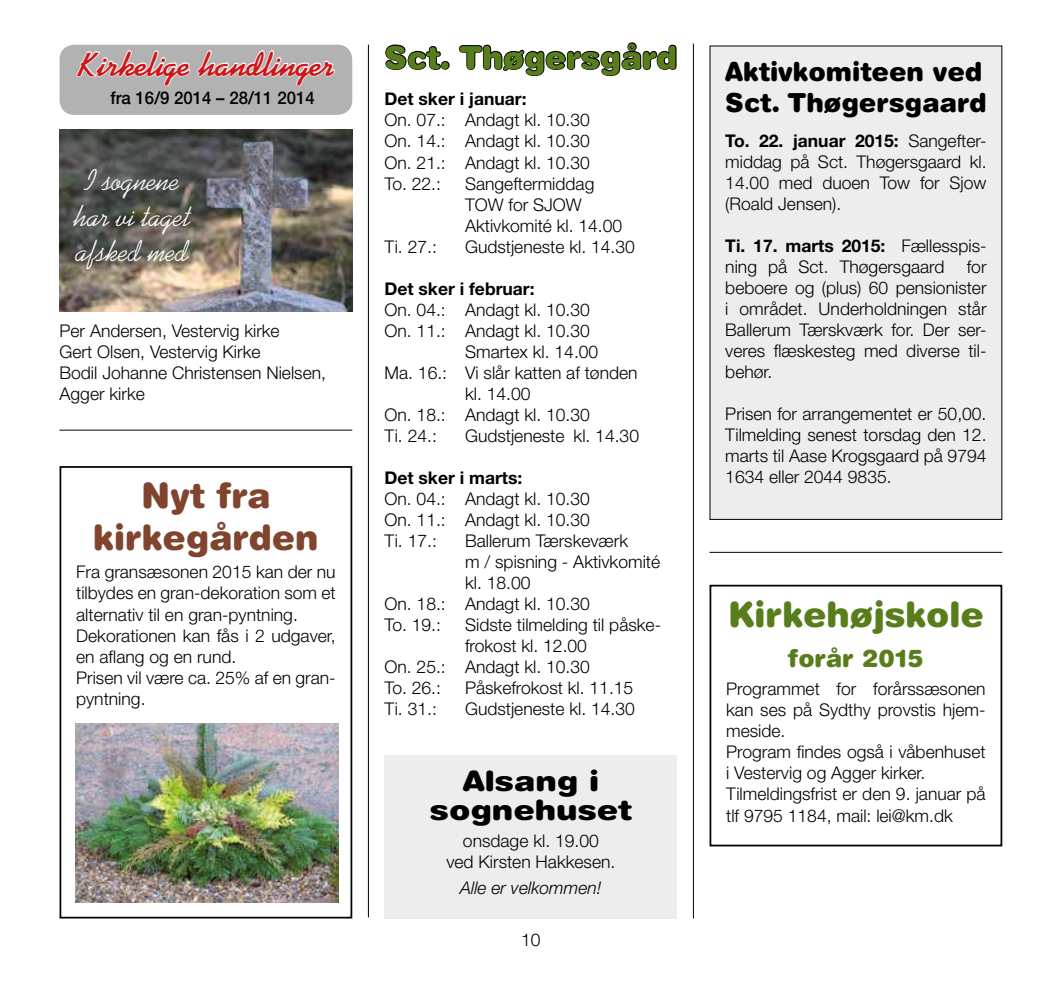
<style>
.page{position:relative;width:1042px;height:993px;background:#fff}
.page>*{position:absolute;margin:0;border:0;box-sizing:border-box;transform-origin:0 0}
.t1{font:900 35px/42px "Helvetica Rounded LT Std";color:#80442f;text-align:center}
.t2{font:900 35px "Helvetica Rounded LT Std";color:#587d1b}
.t3{font:700 33.07px "Kaufman Script";color:#cd171a}
.t4{font:900 31.5px "Helvetica Rounded LT Std";color:#587d1b}
.t5{font:29.75px/35.7px "Kaufmann";color:#fff;text-align:center}
.t6{font:900 28px/29.8px "Helvetica Rounded LT Std";color:#000;text-align:center;scale:1.15 1}
.t7{font:900 26.25px/31.5px "Helvetica Rounded LT Std";color:#000}
.t8{font:900 24.5px "Helvetica Rounded LT Std";color:#587d1b}
.t9{font:300 17.5px/21px "Helvetica Neue LT Std";color:#000;text-align:justify}
.t10{font:700 17.5px "Helvetica Neue LT Std";color:#000}
.t11{font:500 17.5px "Helvetica Neue LT Std";color:#000;scale:.96 1}
.t12{font:italic 300 17.5px "Helvetica Neue LT Std";color:#000}
.s1{font-weight:700}
</style>
<div class="page">
<div style="left:60px;top:45px;width:292px;height:70px;background:#b3b2b2;border-radius:15px"></div>
<svg style="left:76px;top:50px;width:114px;height:36px"></svg>
<svg style="left:197px;top:44px;width:139px;height:42px"></svg>
<img style="left:60px;top:129px;width:292px;height:182px">
<hr style="left:368px;top:45px;width:1px;height:872px;background:#000">
<hr style="left:693px;top:44px;width:1px;height:874px;background:#000">
<svg style="left:385px;top:44px;width:57px;height:27px"></svg>
<div style="left:441px;top:61px;width:9px;height:9px;border:2px solid #000;border-radius:50%"></div>
<svg style="left:459px;top:42px;width:218px;height:35px"></svg>
<div style="left:710px;top:46px;width:292px;height:473px;background:#ededed"></div>
<div style="left:709px;top:584px;width:293px;height:262px;border:2px solid #000"></div>
<div style="left:60px;top:466px;width:292px;height:452px;border:2px solid #000"></div>
<img style="left:76px;top:723px;width:262px;height:179px">
<hr style="left:60px;top:429px;width:292px;height:1px;background:#000">
<hr style="left:709px;top:552px;width:293px;height:1px;background:#000">
<div style="left:384px;top:755px;width:293px;height:163px;background:#ededed"></div>
<h2 class="t3" style="left:77px;top:44px;width:259px">Kirkelige handlinger</h2>
<p class="t11" style="left:110px;top:87px;width:214px">fra 16/9 2014 – 28/11 2014</p>
<h3 class="t5" style="left:75px;top:163px;width:118px">I sognene har vi taget afsked med</h3>
<p class="t9" style="left:60px;top:319px;width:268px;text-align:left">Per Andersen, Vestervig kirke<br>Gert Olsen, Vestervig Kirke<br>Bodil Johanne Christensen Nielsen,<br>Agger kirke</p>
<h1 class="t1" style="left:93px;top:473px;width:227px">Nyt fra kirkegården</h1>
<p class="t9" style="left:76px;top:561px;width:261px;text-align:left">Fra gransæsonen 2015 kan der nu tilbydes en gran-dekoration som et alternativ til en gran-pyntning.<br>Dekorationen kan fås i 2 udgaver, en aflang og en rund.<br>Prisen vil være ca. 25% af en gran&shy;pyntning.</p>
<h3 class="t4" style="left:384px;top:37px;width:294px">Sct. Thøgersgård</h3>
<p class="t10" style="left:384px;top:88px;width:143px">Det sker i januar:</p>
<p class="t9" style="left:384px;top:109px;width:207px">On. 07.: Andagt kl. 10.30<br>On. 14.: Andagt kl. 10.30<br>On. 21.: Andagt kl. 10.30<br>To. 22.:</p>
<p class="t9" style="left:465px;top:172px;width:159px;text-align:left">Sangeftermiddag<br>TOW for SJOW<br>Aktivkomité kl. 14.00</p>
<p class="t9" style="left:384px;top:235px;width:54px">Ti. 27.:</p>
<p class="t9" style="left:465px;top:235px;width:171px">Gudstjeneste kl. 14.30</p>
<p class="t10" style="left:384px;top:277px;width:152px">Det sker i februar:</p>
<p class="t9" style="left:384px;top:298px;width:207px">On. 04.: Andagt kl. 10.30</p>
<p class="t9" style="left:384px;top:319px;width:207px">On. 11.: Andagt kl. 10.30</p>
<p class="t9" style="left:465px;top:340px;width:135px">Smartex kl. 14.00</p>
<p class="t9" style="left:384px;top:361px;width:255px">Ma. 16.: Vi slår katten af tønden</p>
<p class="t9" style="left:465px;top:382px;width:67px">kl. 14.00</p>
<p class="t9" style="left:384px;top:403px;width:207px">On. 18.: Andagt kl. 10.30</p>
<p class="t9" style="left:384px;top:424px;width:54px">Ti. 24.:</p>
<p class="t9" style="left:465px;top:424px;width:176px">Gudstjeneste kl. 14.30</p>
<p class="t10" style="left:384px;top:466px;width:139px">Det sker i marts:</p>
<p class="t9" style="left:384px;top:487px;width:207px">On. 04.: Andagt kl. 10.30<br>On. 11.: Andagt kl. 10.30<br>Ti. 17.:</p>
<p class="t9" style="left:465px;top:529px;width:165px">Ballerum Tærskeværk</p>
<p class="t9" style="left:465px;top:550px;width:197px">m / spisning - Aktivkomité</p>
<p class="t9" style="left:465px;top:571px;width:67px">kl. 18.00</p>
<p class="t9" style="left:384px;top:592px;width:207px">On. 18.: Andagt kl. 10.30</p>
<p class="t9" style="left:384px;top:613px;width:58px">To. 19.:</p>
<p class="t9" style="left:465px;top:613px;width:198px">Sidste tilmelding til påske-</p>
<p class="t9" style="left:465px;top:634px;width:123px">frokost kl. 12.00</p>
<p class="t9" style="left:384px;top:655px;width:207px">On. 25.: Andagt kl. 10.30</p>
<p class="t9" style="left:384px;top:676px;width:58px">To. 26.:</p>
<p class="t9" style="left:465px;top:676px;width:170px">Påskefrokost kl. 11.15</p>
<p class="t9" style="left:384px;top:697px;width:54px">Ti. 31.:</p>
<p class="t9" style="left:465px;top:697px;width:171px">Gudstjeneste kl. 14.30</p>
<h3 class="t6" style="left:430px;top:764px;width:177px">Alsang i sognehuset</h3>
<p class="t9" style="left:446px;top:829px;width:170px;text-align:center">onsdage kl. 19.00<br>ved Kirsten Hakkesen.</p>
<p class="t12" style="left:460px;top:877px;width:143px">Alle er velkommen!</p>
<p class="t9" style="left:521px;top:928px;width:21px">10</p>
<h3 class="t7" style="left:725px;top:55px;width:263px">Aktivkomiteen ved<br>Sct. Thøgersgaard</h3>
<p class="t9" style="left:725px;top:130px;width:263px"><span class="s1">To. 22. januar 2015:</span> Sangefter&shy;middag på Sct. Thøgersgaard kl.<br>14.00 med duoen Tow for Sjow (Roald Jensen).</p>
<p class="t9" style="left:725px;top:235px;width:263px"><span class="s1">Ti. 17. marts 2015:</span> Fællesspis&shy;ning på Sct. Thøgersgaard</p>
<p class="t9" style="left:725px;top:256px;width:263px;text-indent:241px">for beboere og (plus) 60 pensionister i området. Underholdningen står Ballerum Tærskværk for. Der ser&shy;veres flæskesteg med diverse til&shy;behør.</p>
<p class="t9" style="left:725px;top:403px;width:263px">Prisen for arrangementet er 50,00.<br>Tilmelding senest torsdag den 12. marts til Aase Krogsgaard på 9794<br>1634 eller 2044 9835.</p>
<h1 class="t2" style="left:728px;top:592px;width:257px">Kirkehøjskole</h1>
<h3 class="t8" style="left:788px;top:642px;width:138px">forår 2015</h3>
<p class="t9" style="left:726px;top:678px;width:261px;text-align:left">Programmet for forårssæsonen kan ses på Sydthy provstis hjem&shy;meside.<br>Program findes også i våbenhuset i Vestervig og Agger kirker.<br>Tilmeldingsfrist er den 9. januar på tlf 9795 1184, mail: lei@km.dk</p>
</div>
